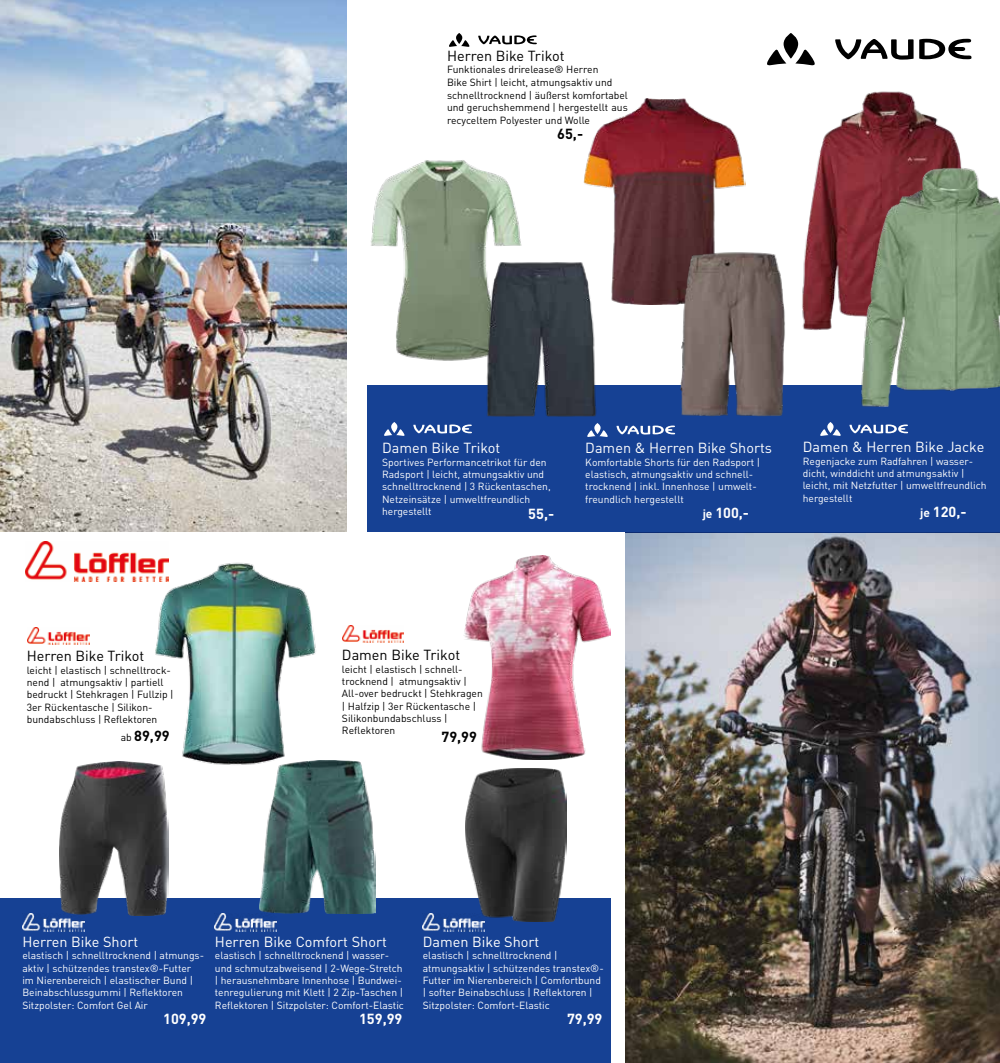
<style>
.page{position:relative;width:1000px;height:1063px;background:#fff}
.page>*{position:absolute;margin:0;border:0;box-sizing:border-box;transform-origin:0 0}
.t1{font:14.4px "DIN Pro";color:#fff}
.t2{font:14.4px "DIN Pro";color:#000}
.t3{font:700 14.4px "DIN Pro";color:#fff}
.t4{font:700 14.4px "DIN Pro";color:#000}
.t5{font:10.35px/12.3px "DIN Pro";color:#fff}
.t6{font:10.35px/12.3px "DIN Pro";color:#000}
.s1{font-weight:400;font-size:10.35px}
.s2{font-size:12px}
</style>
<div class="page">
<img style="left:0;top:0;width:347px;height:532px">
<img style="left:625px;top:533px;width:374px;height:530px">
<div style="left:367px;top:385px;width:632px;height:148px;background:#164194"></div>
<img style="left:802px;top:91px;width:160px;height:240px">
<img style="left:855px;top:164px;width:144px;height:243px">
<div style="left:0;top:898px;width:610px;height:165px;background:#164194"></div>
<img style="left:583px;top:99px;width:162px;height:205px">
<img style="left:466px;top:769px;width:100px;height:152px">
<img style="left:60px;top:761px;width:109px;height:154px">
<img style="left:142px;top:558px;width:174px;height:215px">
<img style="left:464px;top:555px;width:147px;height:205px">
<img style="left:371px;top:160px;width:151px;height:201px">
<img style="left:667px;top:250px;width:118px;height:167px">
<img style="left:26px;top:541px;width:142px;height:41px">
<img style="left:480px;top:260px;width:122px;height:157px">
<img style="left:28px;top:627px;width:62px;height:18px">
<img style="left:342px;top:625px;width:61px;height:18px">
<img style="left:422px;top:914px;width:62px;height:17px">
<svg style="left:820px;top:422px;width:21px;height:14px"></svg>
<svg style="left:849px;top:424px;width:58px;height:9px"></svg>
<img style="left:215px;top:914px;width:62px;height:17px">
<img style="left:22px;top:914px;width:62px;height:17px">
<img style="left:259px;top:760px;width:116px;height:153px">
<svg style="left:587px;top:423px;width:21px;height:14px"></svg>
<svg style="left:616px;top:426px;width:59px;height:9px"></svg>
<svg style="left:384px;top:422px;width:21px;height:14px"></svg>
<svg style="left:413px;top:424px;width:59px;height:9px"></svg>
<svg style="left:449px;top:33px;width:21px;height:14px"></svg>
<svg style="left:478px;top:35px;width:58px;height:9px"></svg>
<svg style="left:767px;top:33px;width:48px;height:33px"></svg>
<svg style="left:835px;top:39px;width:136px;height:21px"></svg>
<h1 class="t2" style="left:447px;top:46px;width:119px">Herren Bike Trikot</h1>
<p class="t6" style="left:447px;top:63px;width:182px">Funktionales drirelease® Herren<br>Bike Shirt | leicht, atmungsaktiv und schnelltrocknend | äußerst komfortabel und geruchshemmend | hergestellt aus recyceltem Polyester und Wolle</p>
<h1 class="t4" style="left:557px;top:124px;width:27px">65,-</h1>
<h1 class="t2" style="left:27px;top:646px;width:119px">Herren Bike Trikot</h1>
<p class="t6" style="left:27px;top:663px;width:148px">leicht | elastisch | schnelltrock&shy;nend | atmungsaktiv | partiell bedruckt | Stehkragen | Fullzip |<br>3er Rückentasche | Silikon&shy;bundabschluss | Reflektoren</p>
<h1 class="t4" style="left:121px;top:726px;width:50px"><span class="s1">ab</span> 89,99</h1>
<h1 class="t1" style="left:382px;top:438px;width:120px">Damen Bike Trikot</h1>
<p class="t5" style="left:382px;top:455px;width:170px">Sportives Performancetrikot für den<br>Radsport | leicht, atmungsaktiv und schnelltrocknend | 3 Rückentaschen,<br>Netzeinsätze | umweltfreundlich hergestellt</p>
<h1 class="t3" style="left:528px;top:504px;width:27px">55,-</h1>
<h1 class="t1" style="left:585px;top:438px;width:188px">Damen &amp; Herren Bike Shorts</h1>
<p class="t5" style="left:585px;top:455px;width:176px">Komfortable Shorts für den Radsport | elastisch, atmungsaktiv und schnell&shy;trocknend | inkl. Innenhose | umwelt&shy;freundlich hergestellt</p>
<h1 class="t3" style="left:702px;top:503px;width:48px"><span class="s2">je</span> 100,-</h1>
<h1 class="t1" style="left:802px;top:437px;width:183px">Damen &amp; Herren Bike Jacke</h1>
<p class="t5" style="left:802px;top:454px;width:185px">Regenjacke zum Radfahren | wasser&shy;dicht, winddicht und atmungsaktiv | leicht, mit Netzfutter | umweltfreundlich hergestellt</p>
<h1 class="t3" style="left:919px;top:502px;width:48px"><span class="s2">je</span> 120,-</h1>
<h1 class="t2" style="left:342px;top:645px;width:120px">Damen Bike Trikot</h1>
<p class="t6" style="left:342px;top:662px;width:142px">leicht | elastisch | schnell&shy;trocknend | atmungsaktiv |<br>All-over bedruckt | Stehkragen | Halfzip | 3er Rückentasche |<br>Silikonbundabschluss |<br>Reflektoren</p>
<h1 class="t4" style="left:441px;top:727px;width:37px">79,99</h1>
<h1 class="t1" style="left:22px;top:932px;width:117px">Herren Bike Short</h1>
<p class="t5" style="left:22px;top:949px;width:183px">elastisch | schnelltrocknend | atmungs&shy;aktiv | schützendes transtex®-Futter im Nierenbereich | elastischer Bund | Beinabschlussgummi | Reflektoren Sitzpolster: Comfort Gel Air</p>
<h1 class="t3" style="left:163px;top:1009px;width:45px">109,99</h1>
<h1 class="t1" style="left:215px;top:932px;width:173px">Herren Bike Comfort Short</h1>
<p class="t5" style="left:215px;top:949px;width:190px">elastisch | schnelltrocknend | wasser&shy;und schmutzabweisend | 2-Wege-Stretch | herausnehmbare Innenhose | Bundwei&shy;tenregulierung mit Klett | 2 Zip-Taschen | Reflektoren | Sitzpolster: Comfort-Elastic</p>
<h1 class="t3" style="left:359px;top:1009px;width:45px">159,99</h1>
<h1 class="t1" style="left:422px;top:932px;width:118px">Damen Bike Short</h1>
<p class="t5" style="left:422px;top:949px;width:182px">elastisch | schnelltrocknend | atmungsaktiv | schützendes transtex®- Futter im Nierenbereich | Comfortbund | softer Beinabschluss | Reflektoren | Sitzpolster: Comfort-Elastic</p>
<h1 class="t3" style="left:567px;top:1009px;width:37px">79,99</h1>
</div>
